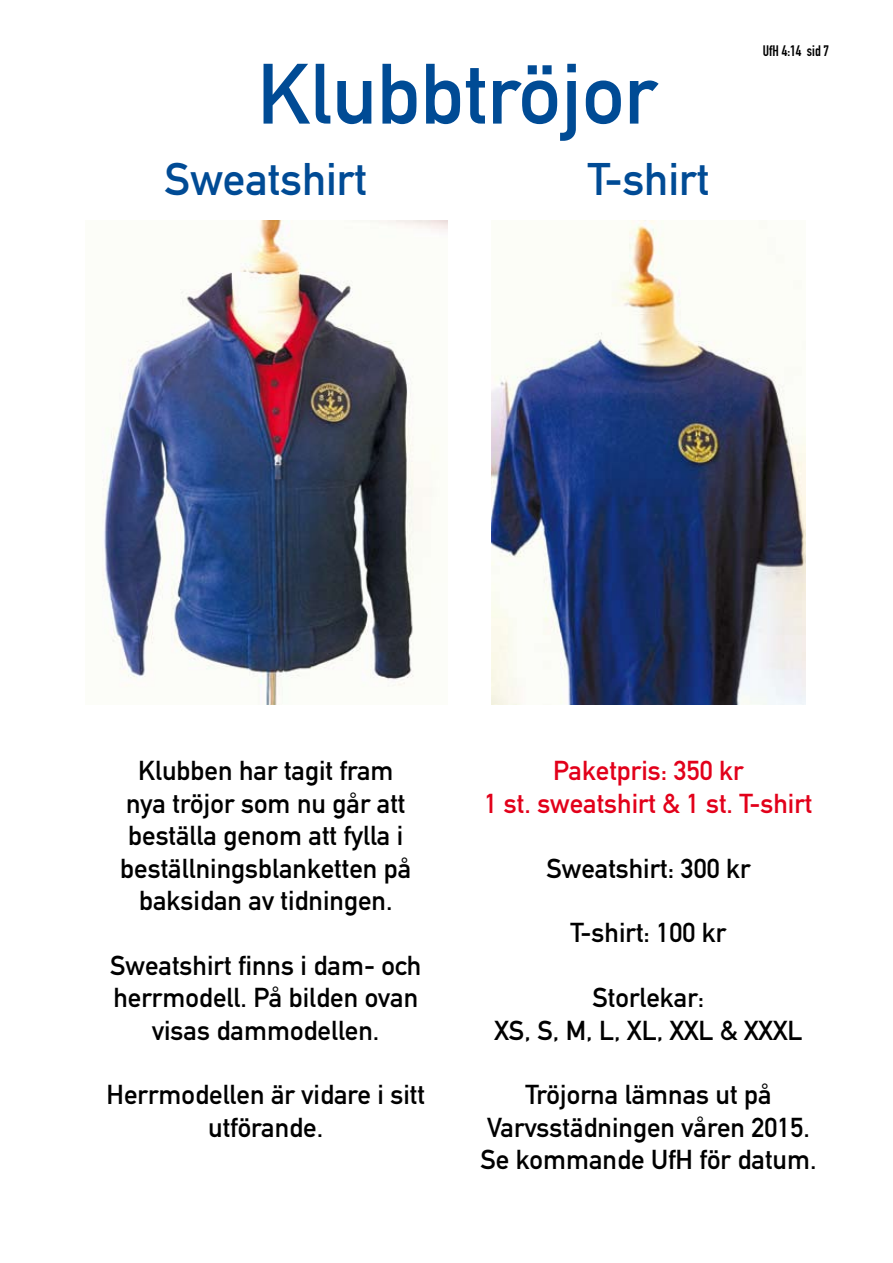
<style>
.page{position:relative;width:893px;height:1263px;background:#fff}
.page>*{position:absolute;margin:0;border:0;box-sizing:border-box;transform-origin:0 0}
.t1{font:84px "DIN Mittelschrift Std";color:#004b95}
.t2{font:45px "DIN Mittelschrift Std";color:#004b95}
.t3{font:27px/32.4px "DIN Mittelschrift Std";color:#000;text-align:center}
.t4{font:27px/32.4px "DIN Mittelschrift Std";color:#e2001a;text-align:center}
.t5{font:15px "DIN Engschrift Std";color:#000}
</style>
<div class="page">
<img style="left:102px;top:220px;width:345px;height:485px">
<img style="left:491px;top:220px;width:315px;height:485px">
<h1 class="t1" style="left:257px;top:45px;width:401px">Klubbtröjor</h1>
<h2 class="t2" style="left:165px;top:153px;width:204px">Sweatshirt</h2>
<h2 class="t2" style="left:588px;top:153px;width:123px">T-shirt</h2>
<p class="t5" style="left:763px;top:42px;width:68px">UfH 4:14 sid 7</p>
<p class="t3" style="left:120px;top:755px;width:293px">Klubben har tagit fram nya tröjor som nu går att beställa genom att fylla i beställningsblanketten på baksidan av tidningen.</p>
<p class="t3" style="left:110px;top:949px;width:313px">Sweatshirt finns i dam- och herrmodell. På bilden ovan visas dammodellen.</p>
<p class="t3" style="left:107px;top:1079px;width:320px">Herrmodellen är vidare i sitt utförande.</p>
<p class="t4" style="left:484px;top:755px;width:329px">Paketpris: 350 kr<br>1 st. sweatshirt &amp; 1 st. T-shirt</p>
<p class="t3" style="left:546px;top:852px;width:206px">Sweatshirt: 300 kr</p>
<p class="t3" style="left:571px;top:917px;width:157px">T-shirt: 100 kr</p>
<p class="t3" style="left:494px;top:982px;width:310px">Storlekar:<br>XS, S, M, L, XL, XXL &amp; XXXL</p>
<p class="t3" style="left:480px;top:1079px;width:338px">Tröjorna lämnas ut på<br>Varvsstädningen våren 2015.<br>Se kommande UfH för datum.</p>
</div>
